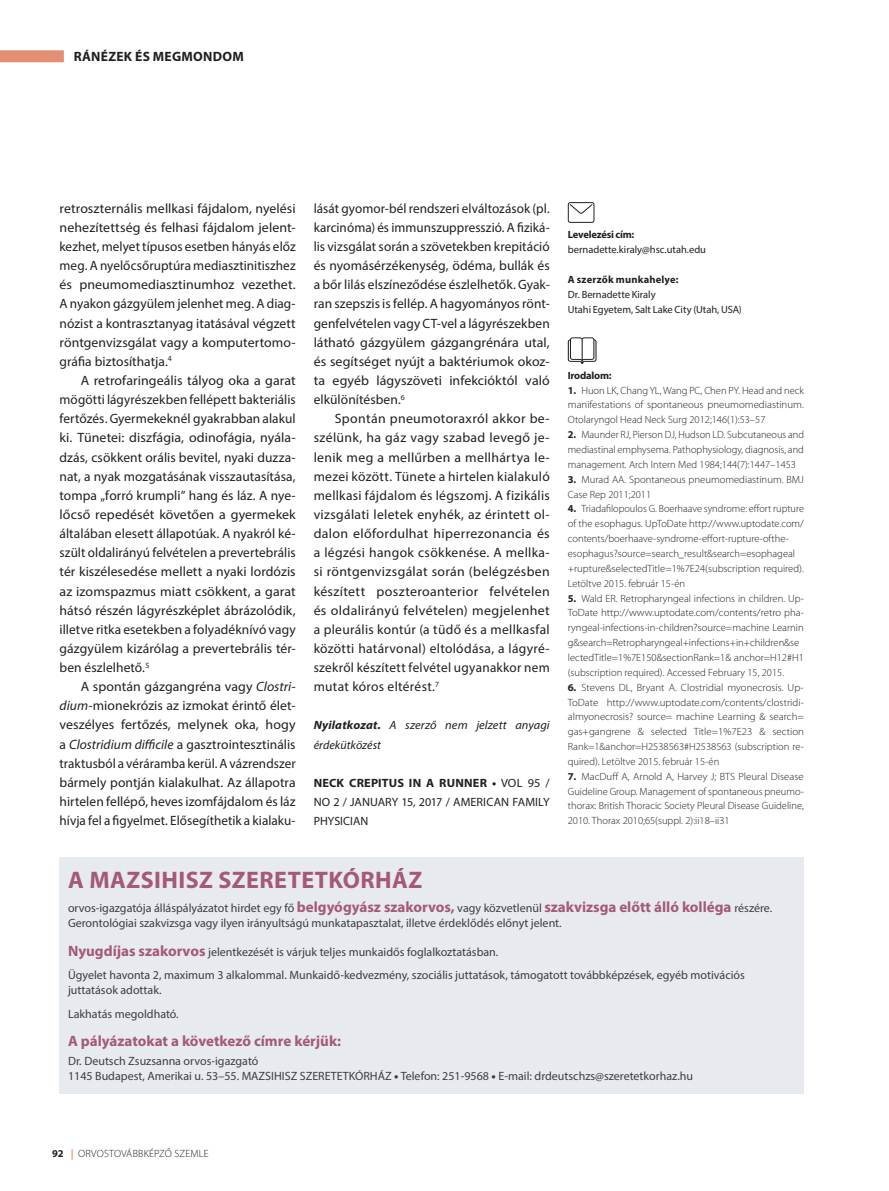
<style>
.page{position:relative;width:889px;height:1191px;background:#fff}
.page>*{position:absolute;margin:0;border:0;box-sizing:border-box;transform-origin:0 0}
.t1{font:700 24px "Myriad Pro";letter-spacing:.02em;color:#a45a74}
.t2{font:700 15px "Myriad Pro";color:#a45a74}
.kenyér{font:13.5px/19.2px "Myriad Pro";letter-spacing:.005em;color:#231f20;text-align:justify}
.t3{font:700 13.5px "Myriad Pro";letter-spacing:.02em;color:#231f20}
.t4{font:12px/15px "Myriad Pro";color:#3e3e3f}
.kenyér-2{font:12px/19.2px "Myriad Pro";letter-spacing:.005em;color:#231f20;text-align:justify}
.nyilatkozat{font:italic 12px/19.2px "Myriad Pro";letter-spacing:.005em;color:#231f20}
.irodalomjegyzék{font:300 10.5px/14.9px "Myriad Pro";color:#231f20;text-align:justify}
.kenyér_tompa{font:10.5px "Myriad Pro";letter-spacing:-.005em;color:#231f20}
.irodalomjegyzék-2{font:300 10.5px "Myriad Pro";letter-spacing:.02em;color:#231f20}
.kenyér-3{font:700 10.5px "Myriad Pro";letter-spacing:-.015em;color:#231f20}
.kenyér-4{font:700 10.5px "Myriad Pro";letter-spacing:.02em;color:#231f20}
.s1{font-style:italic}
.s2{font-weight:700}
.s3{font-weight:700;font-size:15px;color:#a45a74}
.s4{font-weight:900}
.s5{font-weight:700;color:#e48f75}
</style>
<div class="page">
<div style="left:0;top:50px;width:64px;height:12px;background:#e48f75"></div>
<svg style="left:568px;top:202px;width:26px;height:21px"></svg>
<svg style="left:568px;top:337px;width:28px;height:27px"></svg>
<div style="left:59px;top:857px;width:745px;height:236px;background:#e7eaef"></div>
<p class="t3" style="left:74px;top:48px;width:172px">RÁNÉZEK ÉS MEGMONDOM</p>
<p class="kenyér" style="left:60px;top:198px;width:238px">retroszternális mellkasi fájdalom, nyelési nehezítettség és felhasi fájdalom jelent&shy;kezhet, melyet típusos esetben hányás előz meg. A nyelőcsőruptúra mediasztinitiszhez és pneumomediasztinumhoz vezethet.<br>A nyakon gázgyülem jelenhet meg. A diag&shy;nózist a kontrasztanyag itatásával végzett röntgenvizsgálat vagy a komputertomo&shy;gráfia biztosíthatja.<sup>4</sup></p>
<p class="kenyér" style="left:60px;top:370px;width:238px;text-indent:21px">A retrofaringeális tályog oka a garat mögötti lágyrészekben fellépett bakteriális fertőzés. Gyermekeknél gyakrabban alakul ki. Tünetei: diszfágia, odinofágia, nyála&shy;dzás, csökkent orális bevitel, nyaki duzza&shy;nat, a nyak mozgatásának visszautasítása, tompa „forró krumpli” hang és láz. A nye&shy;lőcső repedését követően a gyermekek általában elesett állapotúak. A nyakról ké&shy;szült oldalirányú felvételen a prevertebrális tér kiszélesedése mellett a nyaki lordózis az izomspazmus miatt csökkent, a garat hátsó részén lágyrészképlet ábrázolódik, illetve ritka esetekben a folyadéknívó vagy gázgyülem kizárólag a prevertebrális tér&shy;ben észlelhető.<sup>5</sup></p>
<p class="kenyér" style="left:60px;top:677px;width:238px;text-indent:21px">A spontán gázgangréna vagy <span class="s1">Clostri&shy;dium-</span>mionekrózis az izmokat érintő élet&shy;veszélyes fertőzés, melynek oka, hogy a <span class="s1">Clostridium difficile</span> a gasztrointesztinális traktusból a véráramba kerül. A vázrendszer bármely pontján kialakulhat. Az állapotra hirtelen fellépő, heves izomfájdalom és láz hívja fel a figyelmet. Elősegíthetik a kialaku-</p>
<p class="kenyér" style="left:314px;top:198px;width:238px">lását gyomor-bél rendszeri elváltozások (pl. karcinóma) és immunszuppresszió. A fiziká&shy;lis vizsgálat során a szövetekben krepitáció és nyomásérzékenység, ödéma, bullák és a bőr lilás elszíneződése észlelhetők. Gyak&shy;ran szepszis is fellép. A hagyományos rönt&shy;genfelvételen vagy CT-vel a lágyrészekben látható gázgyülem gázgangrénára utal, és segítséget nyújt a baktériumok okoz&shy;ta egyéb lágyszöveti infekcióktól való elkülönítésben.<sup>6</sup></p>
<p class="kenyér" style="left:314px;top:409px;width:238px;text-indent:21px">Spontán pneumotoraxról akkor be&shy;szélünk, ha gáz vagy szabad levegő je&shy;lenik meg a mellűrben a mellhártya le&shy;mezei között. Tünete a hirtelen kialakuló mellkasi fájdalom és légszomj. A fizikális vizsgálati leletek enyhék, az érintett ol&shy;dalon előfordulhat hiperrezonancia és a légzési hangok csökkenése. A mellka&shy;si röntgenvizsgálat során (belégzésben készített poszteroanterior felvételen és oldalirányú felvételen) megjelenhet a pleurális kontúr (a tüdő és a mellkasfal közötti határvonal) eltolódása, a lágyré&shy;szekről készített felvétel ugyanakkor nem mutat kóros eltérést.<sup>7</sup></p>
<p class="nyilatkozat" style="left:314px;top:715px;width:238px"><span class="s2">Nyilatkozat.</span> A szerző nem jelzett anyagi érdekütközést</p>
<p class="kenyér-2" style="left:314px;top:773px;width:238px"><span class="s2">NECK CREPITUS IN A RUNNER •</span> VOL 95 / NO 2 / JANUARY 15, 2017 / AMERICAN FAMILY PHYSICIAN</p>
<p class="kenyér-3" style="left:568px;top:227px;width:68px">Levelezési cím:</p>
<p class="kenyér_tompa" style="left:568px;top:243px;width:140px">bernadette.kiraly@hsc.utah.edu</p>
<p class="kenyér-4" style="left:568px;top:272px;width:112px">A szerzők munkahelye:</p>
<p class="kenyér_tompa" style="left:568px;top:288px;width:89px">Dr. Bernadette Kiraly</p>
<p class="kenyér_tompa" style="left:568px;top:303px;width:176px">Utahi Egyetem, Salt Lake City (Utah, USA)</p>
<p class="kenyér-3" style="left:568px;top:368px;width:45px">Irodalom:</p>
<p class="irodalomjegyzék" style="left:568px;top:383px;width:238px"><span class="s2">1.</span> Huon LK, Chang YL, Wang PC, Chen PY. Head and neck manifestations of spontaneous pneumomediastinum.<br>Otolaryngol Head Neck Surg 2012;146(1):53–57</p>
<p class="irodalomjegyzék" style="left:568px;top:427px;width:238px"><span class="s2">2.</span> Maunder RJ, Pierson DJ, Hudson LD. Subcutaneous and mediastinal emphysema. Pathophysiology, diagnosis, and management. Arch Intern Med 1984;144(7):1447–1453</p>
<p class="irodalomjegyzék" style="left:568px;top:472px;width:237px"><span class="s2">3.</span> Murad AA. Spontaneous pneumomediastinum. BMJ<br>Case Rep 2011;2011</p>
<p class="irodalomjegyzék" style="left:568px;top:501px;width:238px;text-align:left"><span class="s2">4.</span> Triadafilopoulos G. Boerhaave syndrome: effort rupture of the esophagus. UpToDate http://www.uptodate.com/ contents/boerhaave-syndrome-effort-rupture-ofthe&shy;esophagus?source=search_result&amp;search=esophageal +rupture&amp;selectedTitle=1%7E24(subscription required).<br>Letöltve 2015. február 15-én</p>
<p class="irodalomjegyzék" style="left:568px;top:591px;width:238px;text-align:left"><span class="s2">5.</span> Wald ER. Retropharyngeal infections in children. Up-ToDate http://www.uptodate.com/contents/retro pha&shy;ryngeal-infections-in-children?source=machine Learnin g&amp;search=Retropharyngeal+infections+in+children&amp;se lectedTitle=1%7E150&amp;sectionRank=1&amp; anchor=H12#H1 (subscription required). Accessed February 15, 2015.</p>
<p class="irodalomjegyzék" style="left:568px;top:680px;width:238px"><span class="s2">6.</span> Stevens DL, Bryant A. Clostridial myonecrosis. Up-ToDate http://www.uptodate.com/contents/clostridi&shy;almyonecrosis? source= machine Learning &amp; search= gas+gangrene &amp; selected Title=1%7E23 &amp; section Rank=1&amp;anchor=H2538563#H2538563 (subscription re&shy;quired). Letöltve 2015. február 15-én</p>
<p class="irodalomjegyzék" style="left:568px;top:769px;width:238px"><span class="s2">7.</span> MacDuff A, Arnold A, Harvey J; BTS Pleural Disease Guideline Group. Management of spontaneous pneumo&shy;thorax: British Thoracic Society Pleural Disease Guideline, 2010. Thorax 2010;65(suppl. 2):ii18–ii31</p>
<p class="t1" style="left:68px;top:864px;width:356px">A MAZSIHISZ SZERETETKÓRHÁZ</p>
<p class="t4" style="left:68px;top:900px;width:706px">orvos-igazgatója álláspályázatot hirdet egy fő <span class="s3">belgyógyász szakorvos,</span> vagy közvetlenül <span class="s3">szakvizsga előtt álló kolléga</span> részére.<br>Gerontológiai szakvizsga vagy ilyen irányultságú munkatapasztalat, illetve érdeklődés előnyt jelent.</p>
<p class="t4" style="left:68px;top:943px;width:432px"><span class="s3">Nyugdíjas szakorvos</span> jelentkezését is várjuk teljes munkaidős foglalkoztatásban.</p>
<p class="t4" style="left:68px;top:967px;width:678px">Ügyelet havonta 2, maximum 3 alkalommal. Munkaidő-kedvezmény, szociális juttatások, támogatott továbbképzések, egyéb motivációs juttatások adottak.</p>
<p class="t4" style="left:68px;top:1005px;width:112px">Lakhatás megoldható.</p>
<p class="t2" style="left:68px;top:1031px;width:275px">A pályázatokat a következő címre kérjük:</p>
<p class="t4" style="left:68px;top:1053px;width:192px">Dr. Deutsch Zsuzsanna orvos-igazgató</p>
<p class="t4" style="left:68px;top:1068px;width:626px">1145 Budapest, Amerikai u. 53–55. MAZSIHISZ SZERETETKÓRHÁZ <span class="s4">•</span> Telefon: 251-9568 <span class="s4">•</span> E-mail: drdeutschzs@szeretetkorhaz.hu</p>
<p class="irodalomjegyzék-2" style="left:52px;top:1148px;width:158px"><span class="s2">92</span> <span class="s5">|</span> ORVOSTOVÁBBKÉPZŐ SZEMLE</p>
</div>
